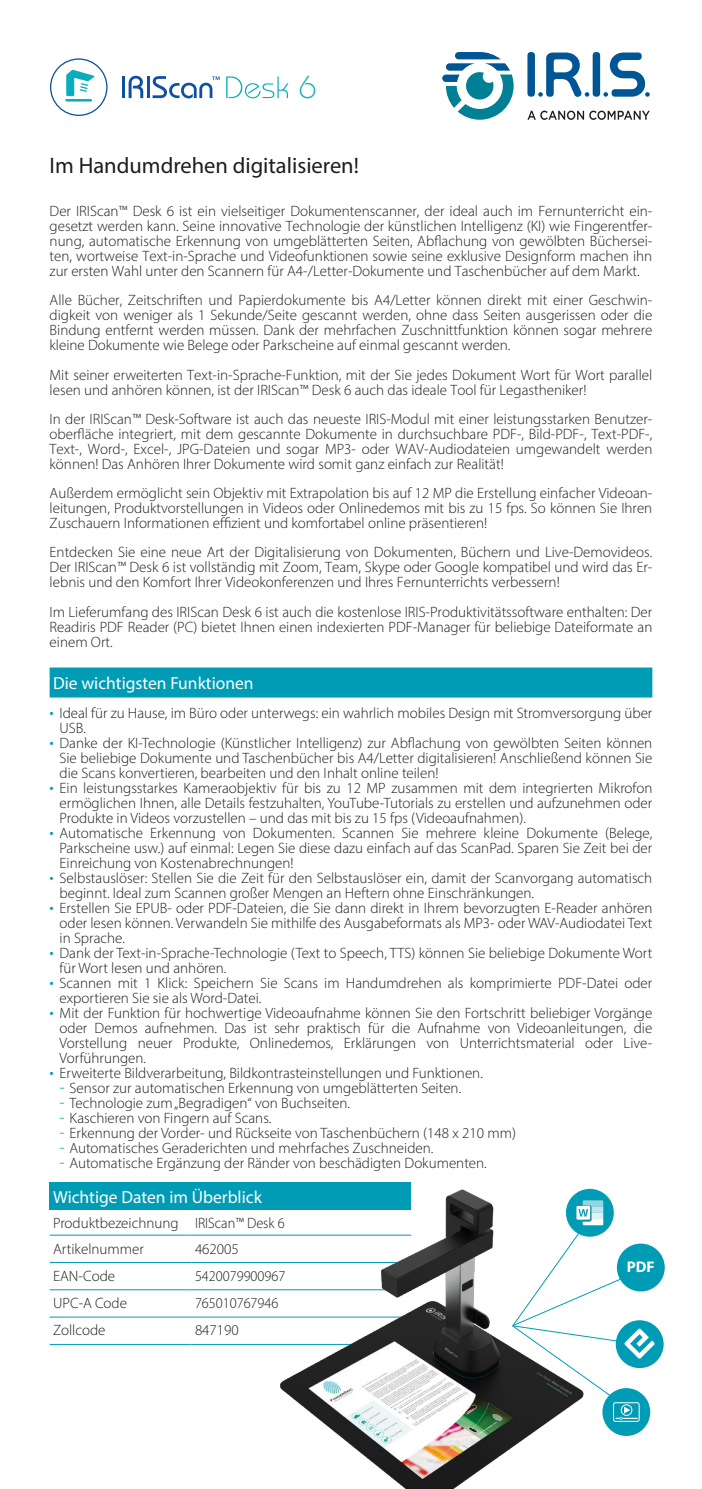
<style>
.page{position:relative;width:702px;height:1489px;background:#fff}
.page>*{position:absolute;margin:0;border:0;box-sizing:border-box;transform-origin:0 0}
.t1{font:300 32px "Bauhaus Std";color:#0aacbd}
.slogan{font:22.5px "Myriad Pro";color:#1d1d1b}
.subtitle{font:17.5px "Myriad Pro";color:#fff}
.title_table{font:17.5px "Myriad Pro";color:#fff}
.t2{font:700 15.5px "Myriad Pro";color:#fff}
.texte{font:300 15px/15px "Myriad Pro";color:#1d1d1b;text-align:justify}
.text_table{font:300 15px "Myriad Pro";color:#1d1d1b}
.text_table-2{font:300 15px "Myriad Pro";color:#1d1d1b;scale:.95 1}
.s1{font-size:17.5px;color:#009cb5}
</style>
<div class="page">
<div style="left:50px;top:667px;width:602px;height:30px;background:#009cb5"></div>
<div style="left:50px;top:1182px;width:361px;height:27px;background:#009cb5"></div>
<hr style="left:50px;top:1234px;width:141px;height:1px;background:#009cb5">
<hr style="left:191px;top:1234px;width:220px;height:1px;background:#009cb5">
<hr style="left:50px;top:1261px;width:141px;height:1px;background:#009cb5">
<hr style="left:191px;top:1261px;width:220px;height:1px;background:#009cb5">
<hr style="left:50px;top:1289px;width:141px;height:1px;background:#009cb5">
<hr style="left:191px;top:1289px;width:220px;height:1px;background:#009cb5">
<hr style="left:50px;top:1316px;width:141px;height:1px;background:#009cb5">
<hr style="left:191px;top:1316px;width:220px;height:1px;background:#009cb5">
<hr style="left:50px;top:1343px;width:141px;height:1px;background:#009cb5">
<hr style="left:191px;top:1343px;width:220px;height:1px;background:#009cb5">
<img style="left:260px;top:1189px;width:347px;height:299px">
<div style="left:566px;top:1188px;width:47px;height:48px;background:#009cb5;border-radius:50%"></div>
<div style="left:615px;top:1320px;width:48px;height:47px;background:#009cb5;border-radius:50%"></div>
<div style="left:602px;top:1387px;width:48px;height:48px;background:#009cb5;border-radius:50%"></div>
<div style="left:613px;top:1402px;width:26px;height:19px;border:1px solid #fff;border-radius:2px"></div>
<svg style="left:615px;top:1406px;width:22px;height:13px"></svg>
<div style="left:621px;top:1404px;width:11px;height:11px;border:1px solid #fff;border-radius:50%"></div>
<svg style="left:511px;top:1200px;width:143px;height:199px"></svg>
<div style="left:617px;top:1243px;width:47px;height:48px;background:#009cb5;border-radius:50%"></div>
<hr style="left:122px;top:76px;width:3px;height:22px;background:#0f51a0">
<svg style="left:129px;top:76px;width:14px;height:22px"></svg>
<hr style="left:147px;top:76px;width:3px;height:22px;background:#0f51a0">
<svg style="left:153px;top:76px;width:66px;height:22px"></svg>
<svg style="left:226px;top:76px;width:62px;height:22px"></svg>
<svg style="left:50px;top:58px;width:58px;height:58px"></svg>
<svg style="left:442px;top:52px;width:71px;height:68px"></svg>
<svg style="left:527px;top:111px;width:122px;height:9px"></svg>
<div style="left:527px;top:52px;width:8px;height:45px;background:#005694;border-radius:4px"></div>
<div style="left:592px;top:52px;width:8px;height:45px;background:#005694;border-radius:4px"></div>
<svg style="left:603px;top:53px;width:46px;height:44px"></svg>
<svg style="left:538px;top:53px;width:51px;height:44px"></svg>
<p class="t1" style="left:298px;top:68px;width:19px">6</p>
<p class="slogan" style="left:50px;top:151px;width:311px">Im Handumdrehen digitalisieren!</p>
<p class="texte" style="left:50px;top:203px;width:604px">Der IRIScan™ Desk 6 ist ein vielseitiger Dokumentenscanner, der ideal auch im Fernunterricht ein&shy;gesetzt werden kann. Seine innovative Technologie der künstlichen Intelligenz (KI) wie Fingerentfer&shy;nung, automatische Erkennung von umgeblätterten Seiten, Abflachung von gewölbten Büchersei&shy;ten, wortweise Text-in-Sprache und Videofunktionen sowie seine exklusive Designform machen ihn zur ersten Wahl unter den Scannern für A4-/Letter-Dokumente und Taschenbücher auf dem Markt.</p>
<p class="texte" style="left:50px;top:293px;width:604px">Alle Bücher, Zeitschriften und Papierdokumente bis A4/Letter können direkt mit einer Geschwin&shy;digkeit von weniger als 1 Sekunde/Seite gescannt werden, ohne dass Seiten ausgerissen oder die Bindung entfernt werden müssen. Dank der mehrfachen Zuschnittfunktion können sogar mehrere kleine Dokumente wie Belege oder Parkscheine auf einmal gescannt werden.</p>
<p class="texte" style="left:50px;top:367px;width:604px">Mit seiner erweiterten Text-in-Sprache-Funktion, mit der Sie jedes Dokument Wort für Wort parallel lesen und anhören können, ist der IRIScan™ Desk 6 auch das ideale Tool für Legastheniker!</p>
<p class="texte" style="left:50px;top:411px;width:604px">In der IRIScan™ Desk-Software ist auch das neueste IRIS-Modul mit einer leistungsstarken Benutzer&shy;oberfläche integriert, mit dem gescannte Dokumente in durchsuchbare PDF-, Bild-PDF-, Text-PDF-, Text-, Word-, Excel-, JPG-Dateien und sogar MP3- oder WAV-Audiodateien umgewandelt werden können! Das Anhören Ihrer Dokumente wird somit ganz einfach zur Realität!</p>
<p class="texte" style="left:50px;top:485px;width:604px">Außerdem ermöglicht sein Objektiv mit Extrapolation bis auf 12 MP die Erstellung einfacher Videoan&shy;leitungen, Produktvorstellungen in Videos oder Onlinedemos mit bis zu 15 fps. So können Sie Ihren Zuschauern Informationen effizient und komfortabel online präsentieren!</p>
<p class="texte" style="left:50px;top:544px;width:604px">Entdecken Sie eine neue Art der Digitalisierung von Dokumenten, Büchern und Live-Demovideos.<br>Der IRIScan™ Desk 6 ist vollständig mit Zoom, Team, Skype oder Google kompatibel und wird das Er&shy;lebnis und den Komfort Ihrer Videokonferenzen und Ihres Fernunterrichts verbessern!</p>
<p class="texte" style="left:50px;top:604px;width:604px">Im Lieferumfang des IRIScan Desk 6 ist auch die kostenlose IRIS-Produktivitätssoftware enthalten: Der Readiris PDF Reader (PC) bietet Ihnen einen indexierten PDF-Manager für beliebige Dateiformate an einem Ort.</p>
<p class="subtitle" style="left:53px;top:672px;width:202px">Die wichtigsten Funktionen</p>
<p class="texte" style="left:60px;top:705px;width:594px;text-indent:-10px"><span class="s1">•</span> Ideal für zu Hause, im Büro oder unterwegs: ein wahrlich mobiles Design mit Stromversorgung über<br>USB.</p>
<p class="texte" style="left:60px;top:735px;width:594px;text-indent:-10px"><span class="s1">•</span> Danke der KI-Technologie (Künstlicher Intelligenz) zur Abflachung von gewölbten Seiten können Sie beliebige Dokumente und Taschenbücher bis A4/Letter digitalisieren! Anschließend können Sie die Scans konvertieren, bearbeiten und den Inhalt online teilen!</p>
<p class="texte" style="left:60px;top:780px;width:594px;text-indent:-10px"><span class="s1">•</span> Ein leistungsstarkes Kameraobjektiv für bis zu 12 MP zusammen mit dem integrierten Mikrofon ermöglichen Ihnen, alle Details festzuhalten, YouTube-Tutorials zu erstellen und aufzunehmen oder Produkte in Videos vorzustellen – und das mit bis zu 15 fps (Videoaufnahmen).</p>
<p class="texte" style="left:60px;top:825px;width:594px;text-indent:-10px"><span class="s1">•</span> Automatische Erkennung von Dokumenten. Scannen Sie mehrere kleine Dokumente (Belege, Parkscheine usw.) auf einmal: Legen Sie diese dazu einfach auf das ScanPad. Sparen Sie Zeit bei der Einreichung von Kostenabrechnungen!</p>
<p class="texte" style="left:60px;top:870px;width:594px;text-indent:-10px"><span class="s1">•</span> Selbstauslöser: Stellen Sie die Zeit für den Selbstauslöser ein, damit der Scanvorgang automatisch beginnt. Ideal zum Scannen großer Mengen an Heftern ohne Einschränkungen.</p>
<p class="texte" style="left:60px;top:900px;width:594px;text-indent:-10px"><span class="s1">•</span> Erstellen Sie EPUB- oder PDF-Dateien, die Sie dann direkt in Ihrem bevorzugten E-Reader anhören oder lesen können. Verwandeln Sie mithilfe des Ausgabeformats als MP3- oder WAV-Audiodatei Text in Sprache.</p>
<p class="texte" style="left:60px;top:945px;width:594px;text-indent:-10px"><span class="s1">•</span> Dank der Text-in-Sprache-Technologie (Text to Speech, TTS) können Sie beliebige Dokumente Wort für Wort lesen und anhören.</p>
<p class="texte" style="left:60px;top:975px;width:594px;text-indent:-10px"><span class="s1">•</span> Scannen mit 1 Klick: Speichern Sie Scans im Handumdrehen als komprimierte PDF-Datei oder exportieren Sie sie als Word-Datei.</p>
<p class="texte" style="left:60px;top:1005px;width:594px;text-indent:-10px"><span class="s1">•</span> Mit der Funktion für hochwertige Videoaufnahme können Sie den Fortschritt beliebiger Vorgänge oder Demos aufnehmen. Das ist sehr praktisch für die Aufnahme von Videoanleitungen, die Vorstellung neuer Produkte, Onlinedemos, Erklärungen von Unterrichtsmaterial oder Live-Vorführungen.</p>
<p class="texte" style="left:50px;top:1065px;width:435px"><span class="s1">•</span> Erweiterte Bildverarbeitung, Bildkontrasteinstellungen und Funktionen.</p>
<p class="texte" style="left:60px;top:1080px;width:403px"><span class="s1">-</span> Sensor zur automatischen Erkennung von umgeblätterten Seiten.</p>
<p class="texte" style="left:60px;top:1095px;width:292px"><span class="s1">-</span> Technologie zum „Begradigen“ von Buchseiten.</p>
<p class="texte" style="left:60px;top:1110px;width:213px"><span class="s1">-</span> Kaschieren von Fingern auf Scans.</p>
<p class="texte" style="left:60px;top:1125px;width:458px"><span class="s1">-</span> Erkennung der Vorder- und Rückseite von Taschenbüchern (148 x 210 mm)</p>
<p class="texte" style="left:60px;top:1140px;width:375px"><span class="s1">-</span> Automatisches Geraderichten und mehrfaches Zuschneiden.</p>
<p class="texte" style="left:60px;top:1155px;width:429px"><span class="s1">-</span> Automatische Ergänzung der Ränder von beschädigten Dokumenten.</p>
<p class="title_table" style="left:53px;top:1185px;width:210px">Wichtige Daten im Überblick</p>
<p class="text_table" style="left:53px;top:1213px;width:127px">Produktbezeichnung</p>
<p class="text_table-2" style="left:195px;top:1213px;width:96px">IRIScan™ Desk 6</p>
<p class="text_table" style="left:53px;top:1239px;width:92px">Artikelnummer</p>
<p class="text_table" style="left:195px;top:1239px;width:45px">462005</p>
<p class="text_table" style="left:53px;top:1266px;width:63px">EAN-Code</p>
<p class="text_table-2" style="left:195px;top:1266px;width:97px">5420079900967</p>
<p class="text_table" style="left:53px;top:1293px;width:75px">UPC-A Code</p>
<p class="text_table-2" style="left:195px;top:1293px;width:89px">765010767946</p>
<p class="text_table" style="left:53px;top:1321px;width:54px">Zollcode</p>
<p class="text_table" style="left:195px;top:1321px;width:45px">847190</p>
<p class="t2" style="left:626px;top:1256px;width:29px">PDF</p>
</div>
